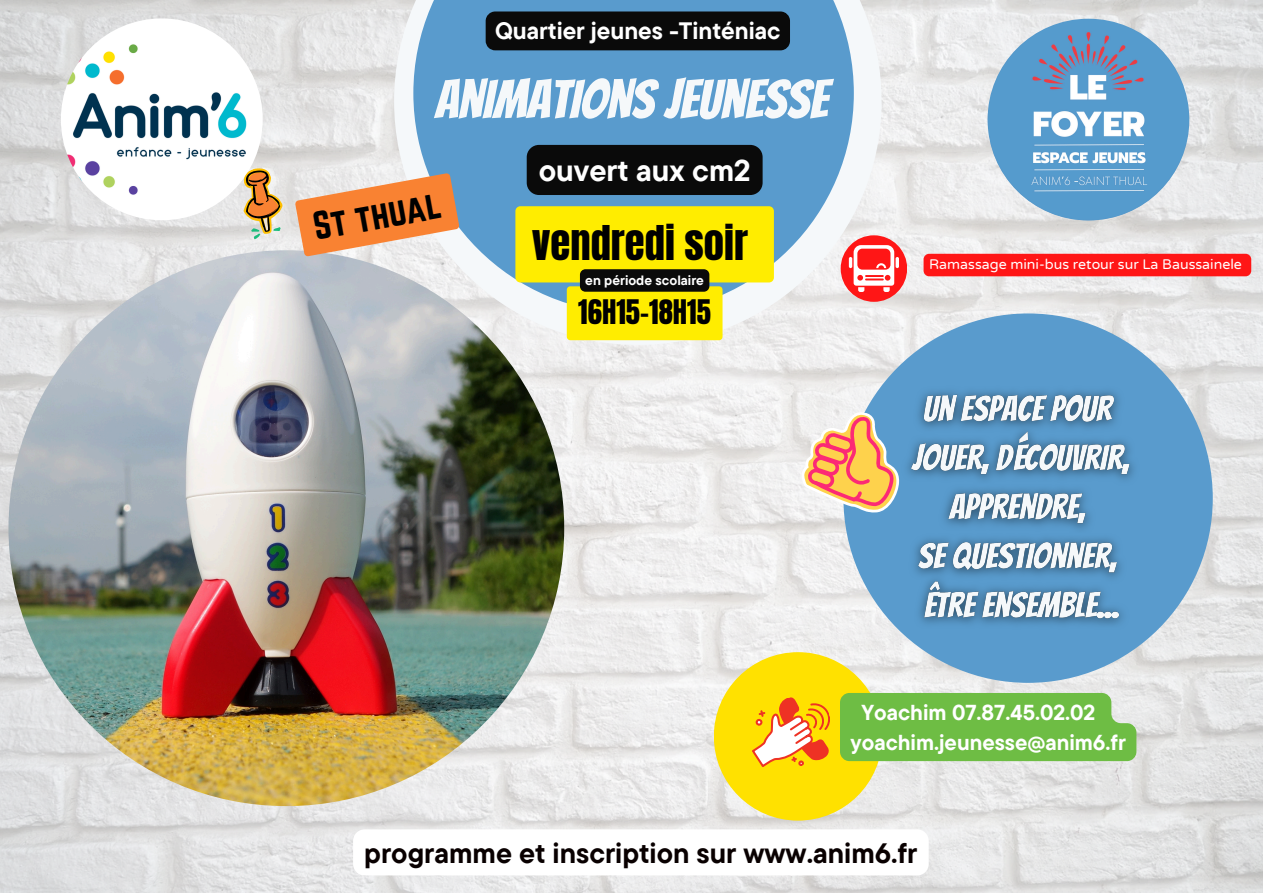
<style>
.page{position:relative;width:1263px;height:893px;background:#fff}
.page>*{position:absolute;margin:0;border:0;box-sizing:border-box;transform-origin:0 0}
.t1{font:53.85px "Bangers";color:#f5f8fa}
.t2{font:40.72px "Anton";color:#000}
.t3{font:35.03px "Norwester";color:#000}
.t4{font:700 30px "TT Commons Pro";color:#fff}
.t5{font:28.8px "Anton";color:#000}
.t6{font:700 27.97px "TT Commons Pro";color:#090000}
.t7{font:700 23.7px "TT Commons Pro";color:#fff}
.t8{font:700 21.6px/30.2px "TT Commons Pro";color:#fff}
.t9{font:14.17px "Varela Round";color:#fff}
.t10{font:700 13.42px "TT Commons Pro";color:#fff}
</style>
<div class="page">
<img style="left:0;top:0;width:1263px;height:893px">
<img style="left:61px;top:18px;width:202px;height:202px;border-radius:50%">
<svg style="left:394px;top:0;width:487px;height:345px;fill:#f3f3f3"></svg>
<svg style="left:413px;top:0;width:441px;height:313px;fill:#599bcd"></svg>
<img style="left:8px;top:250px;width:556px;height:556px;border-radius:50%">
<div style="left:486px;top:12px;width:304px;height:38px;background:#0a0a0a"></div>
<div style="left:527px;top:145px;width:236px;height:50px;background:#0a0a0a"></div>
<div style="left:353px;top:829px;width:576px;height:46px;background:#fff;border-radius:12px"></div>
<div style="left:843px;top:313px;width:370px;height:370px;background:#599bcd;border-radius:50%"></div>
<img style="left:895px;top:391px;width:239px;height:244px">
<svg style="left:797px;top:404px;width:113px;height:112px"></svg>
<div style="left:714px;top:652px;width:168px;height:168px;background:#ffe100;border-radius:50%"></div>
<svg style="left:752px;top:697px;width:78px;height:70px"></svg>
<div style="left:840px;top:693px;width:296px;height:68px;background:#6ebd44"></div>
<svg style="left:515px;top:206px;width:259px;height:134px"></svg>
<img style="left:987px;top:19px;width:202px;height:201px;border-radius:50%">
<div style="left:841px;top:235px;width:66px;height:67px;background:#ff1616;border-radius:50%"></div>
<svg style="left:849px;top:245px;width:45px;height:47px"></svg>
<svg style="left:895px;top:257px;width:4px;height:11px"></svg>
<div style="left:923px;top:254px;width:328px;height:22px;background:#ff1616;border-radius:6px"></div>
<svg style="left:229px;top:163px;width:231px;height:94px"></svg>
<h5 class="t7" style="left:495px;top:15px;width:287px">Quartier jeunes -Tinténiac</h5>
<h1 class="t1" style="left:435px;top:71px;width:394px">ANIMATIONS JEUNESSE</h1>
<h2 class="t4" style="left:539px;top:151px;width:213px">ouvert aux cm2</h2>
<p class="t3" style="left:310px;top:205px;width:131px;rotate:-10deg">St thual</p>
<p class="t2" style="left:532px;top:214px;width:218px">vendredi soir</p>
<h3 class="t10" style="left:585px;top:272px;width:120px">en période scolaire</h3>
<p class="t5" style="left:578px;top:292px;width:134px">16H15-18H15</p>
<p class="t9" style="left:929px;top:256px;width:314px">Ramassage mini-bus retour sur La Baussainele</p>
<p class="t8" style="left:850px;top:697px;width:277px;text-indent:11px">Yoachim 07.87.45.02.02 yoachim.jeunesse@anim6.fr</p>
<h4 class="t6" style="left:364px;top:834px;width:555px">programme et inscription sur www.anim6.fr</h4>
</div>
